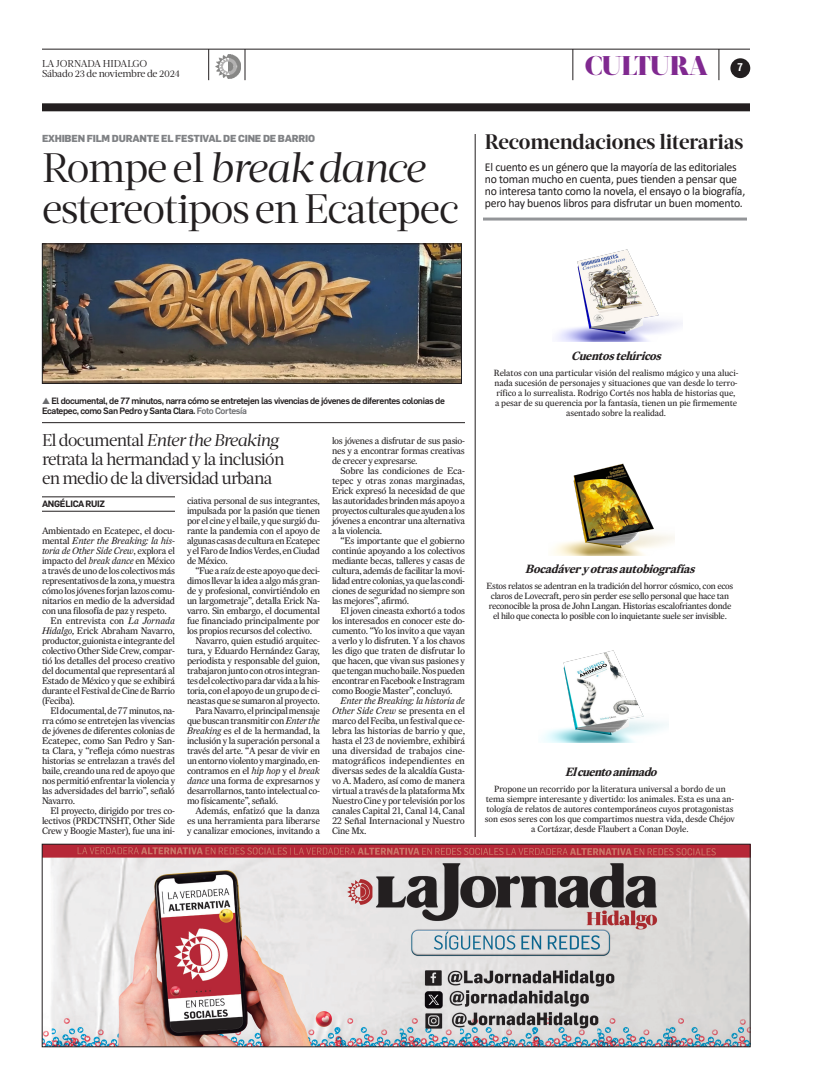
<style>
.page{position:relative;width:822px;height:1089px;background:#fff}
.page>*{position:absolute;margin:0;border:0;box-sizing:border-box;transform-origin:0 0}
.CABEZA_40{font:41px "Acta Headline";letter-spacing:-.035em;color:#231f20}
.CABEZA_40-2{font:italic 41px "Acta Headline";letter-spacing:-.035em;color:#231f20}
.SECCION{font:900 27px "Acta Display";letter-spacing:-.025em;color:#802990}
.CABEZA_AGENDA{font:700 21px "Acta Headline";letter-spacing:-.01em;color:#231f20}
.SUMARIO_17{font:17px "Acta Deck";letter-spacing:-.04em;color:#231f20}
.SUMARIO_17-2{font:italic 17px "Acta Deck";letter-spacing:-.045em;color:#231f20}
.t1{font:12px/12px "Calibri";letter-spacing:-.02em;color:#231f20}
.CABEZA_AGENDA-2{font:italic 700 12px "Expresso Tx";color:#231f20}
.NUMERO_PAGINA{font:600 11px "Flama Semicond";color:#fff}
.BALAZO_14{font:800 10px "Flama";letter-spacing:-.02em;color:#808285}
.FECHA_SUPERIOR{font:10px "Acta Deck";letter-spacing:-.025em;color:#231f20}
.LA_JORNADA{font:10px "Acta Deck";letter-spacing:-.01em;color:#231f20}
.BODY_TEXT{font:9.5px/10px "Expresso Tx";letter-spacing:-.03em;color:#231f20;text-align:justify}
.t2{font:9px/10px "Expresso Tx";letter-spacing:-.01em;color:#231f20;text-align:center}
.t3{font:9px/10px "Expresso Tx";letter-spacing:-.03em;color:#231f20;text-align:center}
.PIE_DE_FOTO_CON_PLEC{font:500 9px/10px "Flama";letter-spacing:-.04em;color:#231f20}
.CREDITO_COLUMNA{font:600 9px "Flama";letter-spacing:-.03em;color:#231f20}
.s1{font-style:normal}
.s2{color:#6c6d70}
.s3{font-style:italic}
</style>
<div class="page">
<hr style="left:42px;top:497px;width:133px;height:1px;background:#231f20">
<hr style="left:42px;top:511px;width:133px;height:1px;background:#231f20">
<hr style="left:42px;top:49px;width:708px;height:1px;background:#231f20">
<div style="left:730px;top:58px;width:20px;height:20px;background:#231f20;border-radius:50%"></div>
<hr style="left:209px;top:49px;width:1px;height:31px;background:#231f20">
<hr style="left:245px;top:49px;width:1px;height:31px;background:#231f20">
<div style="left:42px;top:103px;width:708px;height:8px;background:#231f20"></div>
<hr style="left:573px;top:49px;width:1px;height:31px;background:#231f20">
<hr style="left:719px;top:49px;width:1px;height:31px;background:#231f20">
<img style="left:215px;top:54px;width:26px;height:25px">
<img style="left:44px;top:846px;width:704px;height:199px">
<div style="left:42px;top:844px;width:708px;height:203px;border:1px solid #231f20"></div>
<img style="left:553px;top:464px;width:122px;height:92px">
<img style="left:557px;top:250px;width:126px;height:92px">
<img style="left:543px;top:651px;width:125px;height:92px">
<hr style="left:483px;top:218px;width:264px;height:3px;background:#939598">
<hr style="left:475px;top:134px;width:1px;height:703px;background:#231f20">
<hr style="left:42px;top:422px;width:423px;height:1px;background:#231f20">
<img style="left:44px;top:245px;width:416px;height:137px">
<div style="left:42px;top:243px;width:420px;height:141px;border:1px solid #231f20"></div>
<p class="LA_JORNADA" style="left:42px;top:58px;width:107px">LA JORNADA HIDALGO</p>
<p class="FECHA_SUPERIOR" style="left:42px;top:68px;width:140px">Sábado 23 de noviembre de 2024</p>
<p class="BALAZO_14" style="left:42px;top:131px;width:275px">EXHIBEN FILM DURANTE EL FESTIVAL DE CINE DE BARRIO</p>
<p class="CABEZA_40-2" style="left:42px;top:143px;width:385px"><span class="s1">Rompe el</span> break dance</p>
<p class="CABEZA_40" style="left:42px;top:185px;width:419px">estereotipos en Ecatepec</p>
<p class="SECCION" style="left:585px;top:50px;width:125px">CULTURA</p>
<p class="NUMERO_PAGINA" style="left:738px;top:60px;width:7px">7</p>
<p class="CABEZA_AGENDA" style="left:485px;top:130px;width:260px">Recomendaciones literarias</p>
<p class="t1" style="left:485px;top:161px;width:262px">El cuento es un género que la mayoría de las editoriales no toman mucho en cuenta, pues tienden a pensar que no interesa tanto como la novela, el ensayo o la biografía, pero hay buenos libros para disfrutar un buen momento.</p>
<p class="PIE_DE_FOTO_CON_PLEC" style="left:42px;top:395px;width:404px"><span class="s2">▲</span> El documental, de 77 minutos, narra cómo se entretejen las vivencias de jóvenes de diferentes colonias de<br>Ecatepec, como San Pedro y Santa Clara. <span class="s2">Foto Cortesía</span></p>
<p class="SUMARIO_17-2" style="left:42px;top:430px;width:238px"><span class="s1">El documental</span> Enter the Breaking</p>
<p class="SUMARIO_17" style="left:42px;top:450px;width:244px">retrata la hermandad y la inclusión</p>
<p class="SUMARIO_17" style="left:42px;top:469px;width:232px">en medio de la diversidad urbana</p>
<p class="CREDITO_COLUMNA" style="left:42px;top:497px;width:65px">ANGÉLICA RUIZ</p>
<p class="BODY_TEXT" style="left:42px;top:526px;width:135px">Ambientado en Ecatepec, el docu&shy;mental <span class="s3">Enter the Breaking: la his&shy;toria de Other Side Crew</span>, explora el impacto del <span class="s3">break dance</span> en México a través de uno de los colectivos más representativos de la zona, y muestra cómo los jóvenes forjan lazos comu&shy;nitarios en medio de la adversidad con una filosofía de paz y respeto.</p>
<p class="BODY_TEXT" style="left:42px;top:616px;width:135px;text-indent:9px">En entrevista con <span class="s3">La Jornada Hidalgo,</span> Erick Abraham Navarro, productor, guionista e integrante del colectivo Other Side Crew, compar&shy;tió los detalles del proceso creativo del documental que representará al Estado de México y que se exhibirá durante el Festival de Cine de Barrio (Feciba).</p>
<p class="BODY_TEXT" style="left:42px;top:706px;width:135px;text-indent:9px">El documental, de 77 minutos, na&shy;rra cómo se entretejen las vivencias de jóvenes de diferentes colonias de Ecatepec, como San Pedro y San&shy;ta Clara, y “refleja cómo nuestras historias se entrelazan a través del baile, creando una red de apoyo que nos permitió enfrentar la violencia y las adversidades del barrio”, señaló Navarro.</p>
<p class="BODY_TEXT" style="left:42px;top:806px;width:135px;text-indent:9px">El proyecto, dirigido por tres co&shy;lectivos (PRDCTNSHT, Other Side Crew y Boogie Master), fue una ini-</p>
<p class="BODY_TEXT" style="left:187px;top:496px;width:135px">ciativa personal de sus integrantes, impulsada por la pasión que tienen por el cine y el baile, y que surgió du&shy;rante la pandemia con el apoyo de algunas casas de cultura en Ecatepec y el Faro de Indios Verdes, en Ciudad de México.</p>
<p class="BODY_TEXT" style="left:187px;top:566px;width:135px;text-indent:9px">“Fue a raíz de este apoyo que deci&shy;dimos llevar la idea a algo más gran&shy;de y profesional, convirtiéndolo en un largometraje”, detalla Erick Na&shy;varro. Sin embargo, el documental fue financiado principalmente por los propios recursos del colectivo.</p>
<p class="BODY_TEXT" style="left:187px;top:636px;width:135px;text-indent:9px">Navarro, quien estudió arquitec&shy;tura, y Eduardo Hernández Garay, periodista y responsable del guion, trabajaron junto con otros integran&shy;tes del colectivo para dar vida a la his&shy;toria, con el apoyo de un grupo de ci&shy;neastas que se sumaron al proyecto.</p>
<p class="BODY_TEXT" style="left:187px;top:706px;width:135px;text-indent:9px">Para Navarro, el principal mensaje que buscan transmitir con <span class="s3">Enter the Breaking</span> es el de la hermandad, la inclusión y la superación personal a través del arte. “A pesar de vivir en un entorno violento y marginado, en&shy;contramos en el <span class="s3">hip hop</span> y el <span class="s3">break dance</span> una forma de expresarnos y desarrollarnos, tanto intelectual co&shy;mo físicamente”, señaló.</p>
<p class="BODY_TEXT" style="left:187px;top:806px;width:135px;text-indent:9px">Además, enfatizó que la danza es una herramienta para liberarse y canalizar emociones, invitando a</p>
<p class="BODY_TEXT" style="left:332px;top:436px;width:135px">los jóvenes a disfrutar de sus pasio&shy;nes y a encontrar formas creativas de crecer y expresarse.</p>
<p class="BODY_TEXT" style="left:332px;top:466px;width:135px;text-indent:9px">Sobre las condiciones de Eca&shy;tepec y otras zonas marginadas, Erick expresó la necesidad de que las autoridades brinden más apoyo a proyectos culturales que ayuden a los jóvenes a encontrar una alternativa a la violencia.</p>
<p class="BODY_TEXT" style="left:332px;top:536px;width:135px;text-indent:9px">“Es importante que el gobierno continúe apoyando a los colectivos mediante becas, talleres y casas de cultura, además de facilitar la movi&shy;lidad entre colonias, ya que las condi&shy;ciones de seguridad no siempre son las mejores”, afirmó.</p>
<p class="BODY_TEXT" style="left:332px;top:606px;width:135px;text-indent:9px">El joven cineasta exhortó a todos los interesados en conocer este do&shy;cumento. “Yo los invito a que vayan a verlo y lo disfruten. Y a los chavos les digo que traten de disfrutar lo que hacen, que vivan sus pasiones y que tengan mucho baile. Nos pueden encontrar en Facebook e Instragram como Boogie Master”, concluyó.</p>
<p class="BODY_TEXT" style="left:332px;top:696px;width:135px;text-indent:9px"><span class="s3">Enter the Breaking: la historia de Other Side Crew</span> se presenta en el marco del Feciba, un festival que ce&shy;lebra las historias de barrio y que, hasta el 23 de noviembre, exhibirá una diversidad de trabajos cine&shy;matográficos independientes en diversas sedes de la alcaldía Gusta&shy;vo A. Madero, así como de manera virtual a través de la plataforma Mx Nuestro Cine y por televisión por los canales Capital 21, Canal 14, Canal 22 Señal Internacional y Nuestro Cine Mx.</p>
<p class="CABEZA_AGENDA-2" style="left:571px;top:349px;width:95px">Cuentostelúricos</p>
<p class="t2" style="left:494px;top:368px;width:246px">Relatos con una particular visión del realismo mágico y una aluci&shy;nada sucesión de personajes y situaciones que van desde lo terro&shy;rífico a lo surrealista. Rodrigo Cortés nos habla de historias que, a pesar de su querencia por la fantasía, tienen un pie firmemente asentado sobre la realidad.</p>
<p class="CABEZA_AGENDA-2" style="left:525px;top:562px;width:175px">Bocadáveryotrasautobiografías</p>
<p class="t3" style="left:487px;top:581px;width:248px">Estos relatos se adentran en la tradición del horror cósmico, con ecos claros de Lovecraft, pero sin perder ese sello personal que hace tan reconocible la prosa de John Langan. Historias escalofriantes donde el hilo que conecta lo posible con lo inquietante suele ser invisible.</p>
<p class="CABEZA_AGENDA-2" style="left:565px;top:764px;width:97px">Elcuentoanimado</p>
<p class="t2" style="left:485px;top:784px;width:251px">Propone un recorrido por la literatura universal a bordo de un tema siempre interesante y divertido: los animales. Esta es una an&shy;tología de relatos de autores contemporáneos cuyos protagonistas son esos seres con los que compartimos nuestra vida, desde Chéjov a Cortázar, desde Flaubert a Conan Doyle.</p>
</div>
